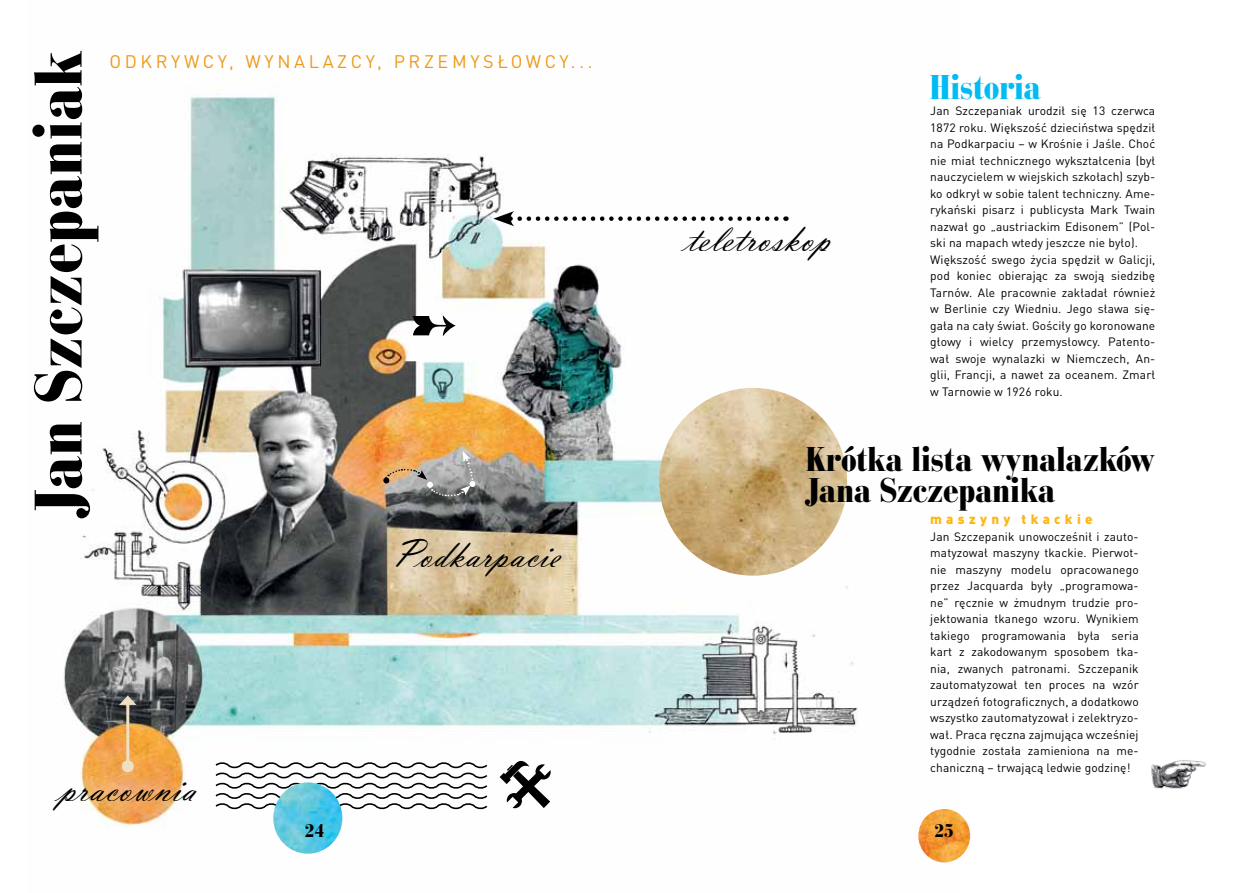
<style>
.page{position:relative;width:1259px;height:893px;background:#fff}
.page>*{position:absolute;margin:0;border:0;box-sizing:border-box;transform-origin:0 0}
.t1{font:65.1px "Bauer Bodoni Blk Cn PL";color:#000}
.t2{font:40.95px "Vladimir Script";letter-spacing:.005em;color:#000}
.t3{font:33.3px/31.5px "Bauer Bodoni Blk Cn PL";letter-spacing:-.01em;color:#000}
.t4{font:33.3px "Bauer Bodoni Blk Cn PL";letter-spacing:-.015em;color:#00bcf2}
.t5{font:18px "DIN Offc Pro";letter-spacing:.2em;color:#ee9914}
.t6{font:18px "Bauer Bodoni Blk Cn PL";color:#000}
.t7{font:900 13.5px "DIN Offc Pro";letter-spacing:.315em;color:#fdb714}
.t8{font:12px/16.5px "DIN Offc Pro";letter-spacing:.01em;color:#000;text-align:justify}
</style>
<div class="page">
<img style="left:64px;top:93px;width:884px;height:770px">
<img style="left:1151px;top:760px;width:55px;height:29px">
<svg style="left:493px;top:211px;width:283px;height:15px"></svg>
<svg style="left:214px;top:760px;width:275px;height:51px"></svg>
<hr style="left:126px;top:702px;width:3px;height:64px;background:#efdfc5">
<div style="left:122px;top:760px;width:12px;height:12px;background:#efdfc5;border-radius:50%"></div>
<svg style="left:119px;top:695px;width:17px;height:10px"></svg>
<svg style="left:383px;top:451px;width:93px;height:46px;background:#b4a08a"></svg>
<img style="left:659px;top:388px;width:188px;height:188px;border-radius:94px">
<svg style="left:499px;top:761px;width:51px;height:47px"></svg>
<svg style="left:413px;top:315px;width:43px;height:21px"></svg>
<img style="left:273px;top:782px;width:69px;height:72px">
<img style="left:918px;top:809px;width:52px;height:53px">
<h1 class="t1" style="left:14px;top:516px;width:467px;rotate:-90deg">Jan Szczepaniak</h1>
<h3 class="t5" style="left:109px;top:47px;width:485px">Odkrywcy, wynalazcy, przemysło wcy...</h3>
<h2 class="t2" style="left:392px;top:530px;width:170px">Podkarpacie</h2>
<h2 class="t2" style="left:60px;top:764px;width:138px">pracownia</h2>
<h2 class="t2" style="left:686px;top:214px;width:146px">teletroskop</h2>
<h3 class="t4" style="left:930px;top:64px;width:112px">Historia</h3>
<p class="t8" style="left:930px;top:101px;width:227px;text-align:left">Jan Szczepaniak urodził się 13 czerwca 1872 roku. Większość dzieciństwa spędził na Podkarpaciu – w Krośnie i Jaśle. Choć nie miał technicznego wykształcenia (był nauczycielem w wiejskich szkołach) szyb&shy;ko odkrył w sobie talent techniczny. Ame&shy;rykański pisarz i publicysta Mark Twain nazwał go „austriackim Edisonem” (Pol&shy;ski na mapach wtedy jeszcze nie było).<br>Większość swego życia spędził w Galicji, pod koniec obierając za swoją siedzibę Tarnów. Ale pracownie zakładał również w Berlinie czy Wiedniu. Jego sława się&shy;gała na cały świat. Gościły go koronowane głowy i wielcy przemysłowcy. Patento&shy;wał swoje wynalazki w Niemczech, An&shy;glii, Francji, a nawet za oceanem. Zmarł w Tarnowie w 1926 roku.</p>
<h3 class="t3" style="left:806px;top:442px;width:350px">Krótka lista wynalazków<br>Jana Szczepanika</h3>
<p class="t7" style="left:930px;top:508px;width:164px">maszyny tkackie</p>
<p class="t8" style="left:930px;top:527px;width:210px">Jan Szczepanik unowocześnił i zauto&shy;matyzował maszyny tkackie. Pierwot&shy;nie maszyny modelu opracowanego przez Jacquarda były „programowa&shy;ne” ręcznie w żmudnym trudzie pro&shy;jektowania tkanego wzoru. Wynikiem takiego programowania była seria kart z zakodowanym sposobem tka&shy;nia, zwanych patronami. Szczepanik zautomatyzował ten proces na wzór urządzeń fotograficznych, a dodatkowo wszystko zautomatyzował i zelektryzo&shy;wał. Praca ręczna zajmująca wcześniej tygodnie została zamieniona na me&shy;chaniczną – trwającą ledwie godzinę!</p>
<h3 class="t6" style="left:305px;top:818px;width:20px">24</h3>
<h3 class="t6" style="left:934px;top:818px;width:20px">25</h3>
</div>
